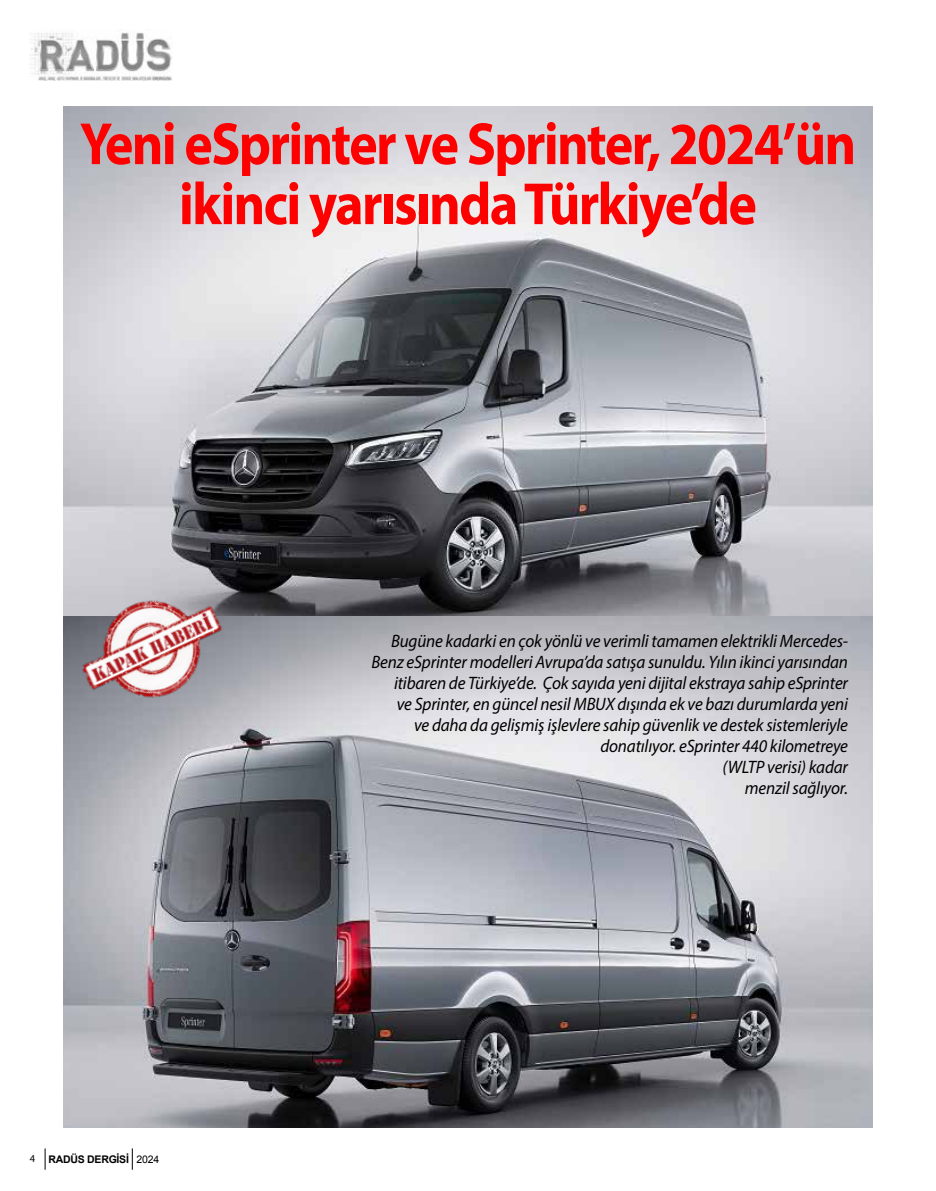
<style>
.page{position:relative;width:936px;height:1191px;background:#fff}
.page>*{position:absolute;margin:0;border:0;box-sizing:border-box;transform-origin:0 0}
.t1{font:700 60px/60px "Myriad Pro";letter-spacing:-.03em;color:#f00;text-align:center;scale:.9 1}
.t2{font:italic 18px/21px "Myriad Pro";letter-spacing:-.01em;color:#000;text-align:right;scale:.95 1}
.t3{font:700 10.5px "Arial";letter-spacing:-.025em;color:#000}
.t4{font:10.5px "Myriad Pro";color:#000}
.s1{font-weight:400}
</style>
<div class="page">
<svg style="left:45px;top:1148px;width:1px;height:21px"></svg>
<svg style="left:132px;top:1148px;width:1px;height:21px"></svg>
<img style="left:31px;top:32px;width:141px;height:49px">
<img style="left:64px;top:106px;width:808px;height:1021px">
<img style="left:64px;top:570px;width:178px;height:157px">
<h1 class="t1" style="left:80px;top:112px;width:864px">Yeni eSprinter ve Sprinter, 2024’ün ikinci yarısında Türkiye’de</h1>
<p class="t4" style="left:30px;top:1152px;width:7px">4</p>
<p class="t3" style="left:49px;top:1152px;width:112px">RADÜS DERGİSİ <span class="s1">2024</span></p>
<p class="t2" style="left:371px;top:630px;width:503px">Bugüne kadarki en çok yönlü ve verimli tamamen elektrikli Mercedes-Benz eSprinter modelleri Avrupa’da satışa sunuldu. Yılın ikinci yarısından itibaren de Türkiye’de. Çok sayıda yeni dijital ekstraya sahip eSprinter<br>ve Sprinter, en güncel nesil MBUX dışında ek ve bazı durumlarda yeni<br>ve daha da gelişmiş işlevlere sahip güvenlik ve destek sistemleriyle donatılıyor. eSprinter 440 kilometreye<br>(WLTP verisi) kadar<br>menzil sağlıyor.</p>
</div>
